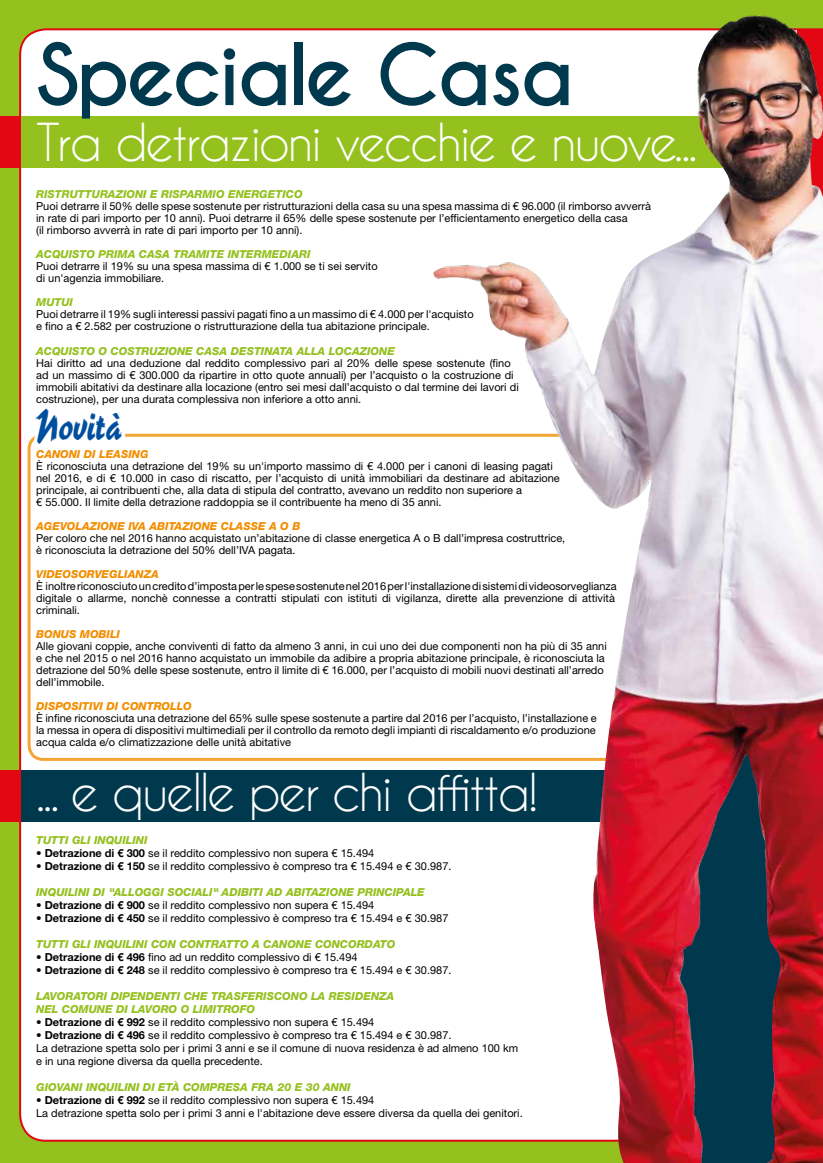
<style>
.page{position:relative;width:823px;height:1163px;background:#fff}
.page>*{position:absolute;margin:0;border:0;box-sizing:border-box;transform-origin:0 0}
.t1{font:700 80px "Caviar Dreams";letter-spacing:-.04em;color:#00394d}
.t2{font:49px "Caviar Dreams";letter-spacing:-.04em;color:#fff}
.t3{font:39.1px "Reporter LT Std 2";color:#004f9f}
.t4{font:11px/12px "Helvetica Neue LT Std";color:#000}
.t5{font:italic 800 11px/13px "Helvetica Neue LT Std";color:#95c11f}
.t6{font:italic 800 11px "Helvetica Neue LT Std";color:#f28e00}
.s1{font-weight:700}
</style>
<div class="page">
<div style="left:0;top:0;width:822px;height:1162px;background:#95c11f"></div>
<div style="left:0;top:116px;width:19px;height:51px;background:#e30613"></div>
<div style="left:0;top:770px;width:19px;height:51px;background:#e30613"></div>
<div style="left:19px;top:28px;width:414px;height:1113px;background:#fff"></div>
<div style="left:21px;top:116px;width:700px;height:51px;background:#95c11f"></div>
<div style="left:21px;top:770px;width:776px;height:51px;background:#00394d"></div>
<img style="left:433px;top:15px;width:389px;height:1147px">
<div style="left:28px;top:235px;width:100px;height:360px;background:#fff"></div>
<h1 class="t1" style="left:36px;top:27px;width:539px">Speciale Casa</h1>
<h2 class="t2" style="left:36px;top:113px;width:662px">Tra detrazioni vecchie e nuove...</h2>
<p class="t5" style="left:36px;top:188px;width:268px">RISTRUTTURAZIONI E RISPARMIO ENERGETICO</p>
<p class="t4" style="left:36px;top:200px;width:616px">Puoi detrarre il 50% delle spese sostenute per ristrutturazioni della casa su una spesa massima di € 96.000 (il rimborso avverrà in rate di pari importo per 10 anni). Puoi detrarre il 65% delle spese sostenute per l’efficientamento energetico della casa<br>(il rimborso avverrà in rate di pari importo per 10 anni).</p>
<p class="t5" style="left:36px;top:248px;width:276px">ACQUISTO PRIMA CASA TRAMITE INTERMEDIARI</p>
<p class="t4" style="left:36px;top:260px;width:343px">Puoi detrarre il 19% su una spesa massima di € 1.000 se ti sei servito di un'agenzia immobiliare.</p>
<p class="t5" style="left:36px;top:296px;width:38px">MUTUI</p>
<p class="t4" style="left:36px;top:308px;width:439px">Puoi detrarre il 19% sugli interessi passivi pagati fino a un massimo di € 4.000 per l'acquisto e fino a € 2.582 per costruzione o ristrutturazione della tua abitazione principale.</p>
<p class="t5" style="left:36px;top:344px;width:360px">ACQUISTO O COSTRUZIONE CASA DESTINATA ALLA LOCAZIONE</p>
<p class="t4" style="left:36px;top:356px;width:484px">Hai diritto ad una deduzione dal reddito complessivo pari al 20% delle spese sostenute (fino ad un massimo di € 300.000 da ripartire in otto quote annuali) per l’acquisto o la costruzione di immobili abitativi da destinare alla locazione (entro sei mesi dall’acquisto o dal termine dei lavori di costruzione), per una durata complessiva non inferiore a otto anni.</p>
<h3 class="t3" style="left:34px;top:401px;width:89px">Novità</h3>
<p class="t6" style="left:36px;top:447px;width:114px">CANONI DI LEASING</p>
<p class="t4" style="left:36px;top:459px;width:525px">È riconosciuta una detrazione del 19% su un'importo massimo di € 4.000 per i canoni di leasing pagati nel 2016, e di € 10.000 in caso di riscatto, per l’acquisto di unità immobiliari da destinare ad abitazione principale, ai contribuenti che, alla data di stipula del contratto, avevano un reddito non superiore a<br>€ 55.000. Il limite della detrazione raddoppia se il contribuente ha meno di 35 anni.</p>
<p class="t6" style="left:36px;top:519px;width:265px">AGEVOLAZIONE IVA ABITAZIONE CLASSE A O B</p>
<p class="t4" style="left:36px;top:531px;width:530px">Per coloro che nel 2016 hanno acquistato un’abitazione di classe energetica A o B dall’impresa costruttrice, è riconosciuta la detrazione del 50% dell’IVA pagata.</p>
<p class="t6" style="left:36px;top:567px;width:124px">VIDEOSORVEGLIANZA</p>
<p class="t4" style="left:36px;top:579px;width:582px">È inoltre riconosciuto un credito d’imposta per le spese sostenute nel 2016 per l'installazione di sistemi di videosorveglianza digitale o allarme, nonchè connesse a contratti stipulati con istituti di vigilanza, dirette alla prevenzione di attività criminali.</p>
<p class="t6" style="left:36px;top:627px;width:85px">BONUS MOBILI</p>
<p class="t4" style="left:36px;top:639px;width:571px">Alle giovani coppie, anche conviventi di fatto da almeno 3 anni, in cui uno dei due componenti non ha più di 35 anni e che nel 2015 o nel 2016 hanno acquistato un immobile da adibire a propria abitazione principale, è riconosciuta la detrazione del 50% delle spese sostenute, entro il limite di € 16.000, per l’acquisto di mobili nuovi destinati all’arredo dell’immobile.</p>
<p class="t6" style="left:36px;top:699px;width:157px">DISPOSITIVI DI CONTROLLO</p>
<p class="t4" style="left:36px;top:711px;width:561px;text-align:justify">È infine riconosciuta una detrazione del 65% sulle spese sostenute a partire dal 2016 per l’acquisto, l’installazione e la messa in opera di dispositivi multimediali per il controllo da remoto degli impianti di riscaldamento e/o produzione acqua calda e/o climatizzazione delle unità abitative</p>
<h2 class="t2" style="left:36px;top:763px;width:503px">... e quelle per chi affitta!</h2>
<p class="t5" style="left:36px;top:832px;width:113px">TUTTI GLI INQUILINI</p>
<p class="t4" style="left:36px;top:846px;width:339px">• <span class="s1">Detrazione di € 300</span> se il reddito complessivo non supera € 15.494</p>
<p class="t4" style="left:36px;top:859px;width:416px">• <span class="s1">Detrazione di € 150</span> se il reddito complessivo è compreso tra € 15.494 e € 30.987.</p>
<p class="t5" style="left:36px;top:885px;width:390px">INQUILINI DI "ALLOGGI SOCIALI" ADIBITI AD ABITAZIONE PRINCIPALE</p>
<p class="t4" style="left:36px;top:898px;width:339px">• <span class="s1">Detrazione di € 900</span> se il reddito complessivo non supera € 15.494</p>
<p class="t4" style="left:36px;top:911px;width:413px">• <span class="s1">Detrazione di € 450</span> se il reddito complessivo è compreso tra € 15.494 e € 30.987</p>
<p class="t5" style="left:36px;top:937px;width:360px">TUTTI GLI INQUILINI CON CONTRATTO A CANONE CONCORDATO</p>
<p class="t4" style="left:36px;top:950px;width:323px">• <span class="s1">Detrazione di € 496</span> fino ad un reddito complessivo di € 15.494</p>
<p class="t4" style="left:36px;top:963px;width:416px">• <span class="s1">Detrazione di € 248</span> se il reddito complessivo è compreso tra € 15.494 e € 30.987.</p>
<p class="t5" style="left:36px;top:989px;width:359px">LAVORATORI DIPENDENTI CHE TRASFERISCONO LA RESIDENZA<br>NEL COMUNE DI LAVORO O LIMITROFO</p>
<p class="t4" style="left:36px;top:1015px;width:339px">• <span class="s1">Detrazione di € 992</span> se il reddito complessivo non supera € 15.494</p>
<p class="t4" style="left:36px;top:1027px;width:483px;line-height:13px">• <span class="s1">Detrazione di € 496</span> se il reddito complessivo è compreso tra € 15.494 e € 30.987.<br>La detrazione spetta solo per i primi 3 anni e se il comune di nuova residenza è ad almeno 100 km e in una regione diversa da quella precedente.</p>
<p class="t5" style="left:36px;top:1080px;width:316px">GIOVANI INQUILINI DI ETÀ COMPRESA FRA 20 E 30 ANNI</p>
<p class="t4" style="left:36px;top:1092px;width:488px;line-height:13px">• <span class="s1">Detrazione di € 992</span> se il reddito complessivo non supera € 15.494<br>La detrazione spetta solo per i primi 3 anni e l'abitazione deve essere diversa da quella dei genitori.</p>
</div>
